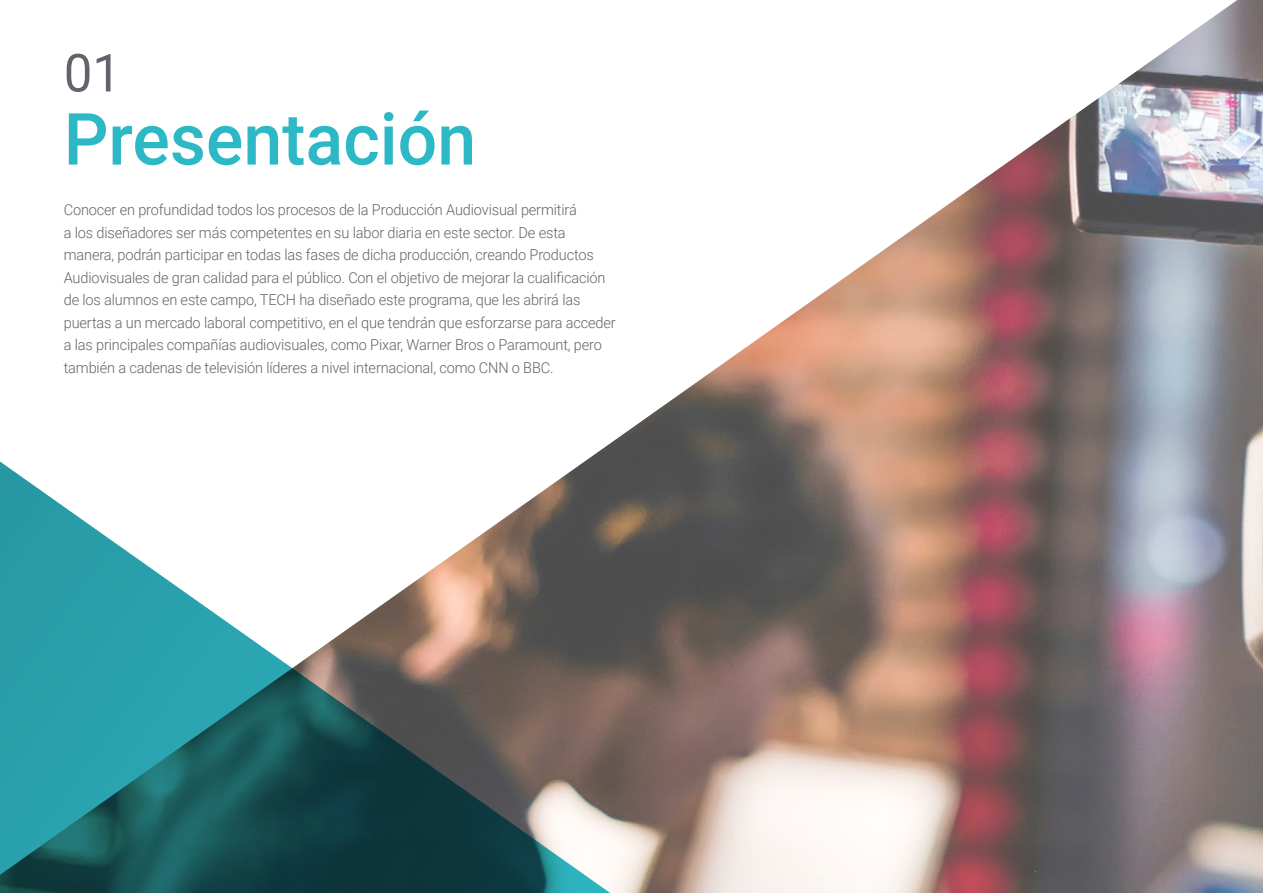
<style>
.page{position:relative;width:1263px;height:893px;background:#fff}
.page>*{position:absolute;margin:0;border:0;box-sizing:border-box;transform-origin:0 0}
.t1{font:500 72px "Roboto";color:#2db8c5}
.t2{font:52.5px "Roboto";color:#61646a}
.t3{font:300 15px/22.5px "Roboto";letter-spacing:-.01em;color:#61646a}
</style>
<div class="page">
<img style="left:606px;top:0;width:657px;height:893px">
<svg style="left:0;top:446px;width:640px;height:447px"></svg>
<h2 class="t2" style="left:64px;top:36px;width:59px">01</h2>
<h1 class="t1" style="left:64px;top:89px;width:414px">Presentación</h1>
<p class="t3" style="left:64px;top:198px;width:553px">Conocer en profundidad todos los procesos de la Producción Audiovisual permitirá<br>a los diseñadores ser más competentes en su labor diaria en este sector. De esta manera, podrán participar en todas las fases de dicha producción, creando Productos Audiovisuales de gran calidad para el público. Con el objetivo de mejorar la cualificación de los alumnos en este campo, TECH ha diseñado este programa, que les abrirá las puertas a un mercado laboral competitivo, en el que tendrán que esforzarse para acceder a las principales compañías audiovisuales, como Pixar, Warner Bros o Paramount, pero también a cadenas de televisión líderes a nivel internacional, como CNN o BBC.</p>
</div>
